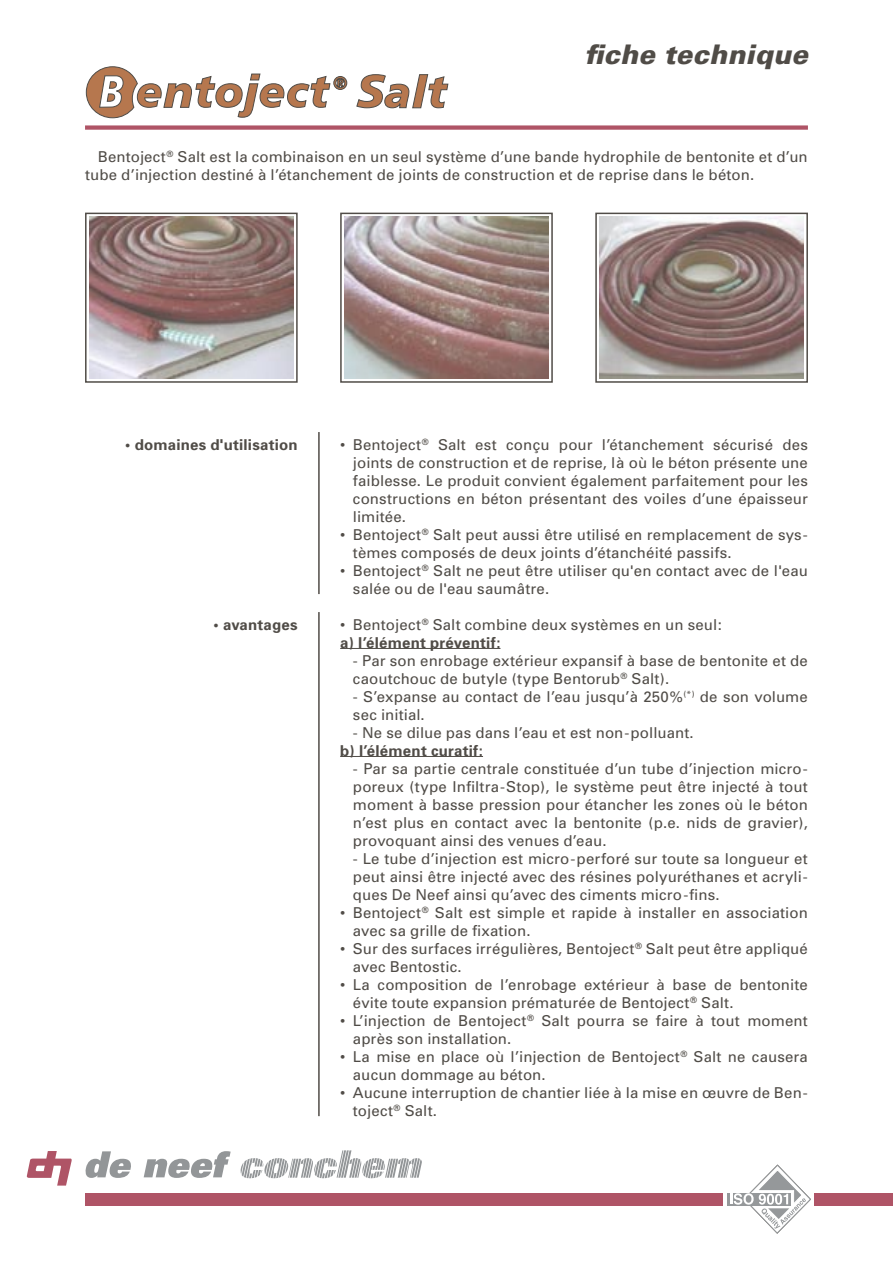
<style>
.page{position:relative;width:893px;height:1263px;background:#fff}
.page>*{position:absolute;margin:0;border:0;box-sizing:border-box;transform-origin:0 0}
.t1{font:italic 900 27px "Univers";letter-spacing:.005em;color:#504c47}
.Opsomming{font:15px/18px "Univers";letter-spacing:.01em;color:#504c47}
.Body{font:15px/18px "Univers";letter-spacing:.01em;color:#504c47}
.Opsomming___wit{font:15px/18px "Univers";letter-spacing:.01em;color:#504c47}
.Titel{font:700 15px "Univers";letter-spacing:.015em;color:#504c47}
.Items{font:700 15px "Univers";letter-spacing:.015em;color:#504c47}
</style>
<div class="page">
<hr style="left:340px;top:648px;width:160px;height:1px;background:#504c47">
<hr style="left:340px;top:756px;width:143px;height:1px;background:#504c47">
<hr style="left:318px;top:432px;width:2px;height:162px;background:#504c47">
<hr style="left:318px;top:612px;width:2px;height:504px;background:#504c47">
<div style="left:85px;top:1193px;width:638px;height:12px;background:#af5466"></div>
<svg style="left:26px;top:1151px;width:46px;height:34px"></svg>
<svg style="left:85px;top:1151px;width:46px;height:27px"></svg>
<svg style="left:144px;top:1151px;width:87px;height:27px"></svg>
<svg style="left:240px;top:1150px;width:182px;height:28px"></svg>
<div style="left:727px;top:1193px;width:64px;height:12px;background:#95989a"></div>
<svg style="left:730px;top:1165px;width:81px;height:68px"></svg>
<div style="left:814px;top:1193px;width:79px;height:12px;background:#af5466"></div>
<div style="left:85px;top:125px;width:723px;height:5px;background:#af5466"></div>
<div style="left:85px;top:213px;width:213px;height:170px;border:2px solid #504c47"></div>
<div style="left:340px;top:213px;width:213px;height:170px;border:2px solid #504c47"></div>
<div style="left:595px;top:213px;width:213px;height:170px;border:2px solid #504c47"></div>
<img style="left:89px;top:217px;width:204px;height:161px">
<img style="left:600px;top:217px;width:204px;height:161px">
<img style="left:344px;top:217px;width:205px;height:161px">
<svg style="left:86px;top:66px;width:261px;height:52px"></svg>
<svg style="left:356px;top:74px;width:92px;height:34px"></svg>
<p class="t1" style="left:584px;top:38px;width:225px">fiche technique</p>
<p class="Body" style="left:85px;top:148px;width:724px;text-indent:13px">Bentoject<sup>®</sup> Salt est la combinaison en un seul système d’une bande hydrophile de bentonite et d’un tube d’injection destiné à l’étanchement de joints de construction et de reprise dans le béton.</p>
<p class="Items" style="left:125px;top:436px;width:174px">• domaines d'utilisation</p>
<p class="Items" style="left:214px;top:616px;width:85px">• avantages</p>
<p class="Opsomming" style="left:353px;top:436px;width:456px;text-align:justify;text-indent:-13px">• Bentoject<sup>®</sup> Salt est conçu pour l’étanchement sécurisé des joints de construction et de reprise, là où le béton présente une faiblesse. Le produit convient également parfaitement pour les constructions en béton présentant des voiles d’une épaisseur limitée.</p>
<p class="Opsomming" style="left:353px;top:526px;width:456px;text-indent:-13px">• Bentoject<sup>®</sup> Salt peut aussi être utilisé en remplacement de sys&shy;tèmes composés de deux joints d’étanchéité passifs.</p>
<p class="Opsomming___wit" style="left:353px;top:562px;width:456px;text-indent:-13px">• Bentoject<sup>®</sup> Salt ne peut être utiliser qu'en contact avec de l'eau salée ou de l'eau saumâtre.</p>
<p class="Opsomming" style="left:340px;top:616px;width:383px">• Bentoject<sup>®</sup> Salt combine deux systèmes en un seul:</p>
<p class="Titel" style="left:340px;top:634px;width:162px">a) l’élément préventif:</p>
<p class="Opsomming" style="left:353px;top:652px;width:456px">- Par son enrobage extérieur expansif à base de bentonite et de caoutchouc de butyle (type Bentorub<sup>®</sup> Salt).</p>
<p class="Opsomming" style="left:353px;top:688px;width:456px">- S’expanse au contact de l’eau jusqu’à 250%<sup>(*)</sup> de son volume sec initial.</p>
<p class="Opsomming" style="left:353px;top:724px;width:342px">- Ne se dilue pas dans l’eau et est non-polluant.</p>
<p class="Titel" style="left:340px;top:742px;width:144px">b) l’élément curatif:</p>
<p class="Opsomming" style="left:353px;top:760px;width:456px;text-align:justify">- Par sa partie centrale constituée d’un tube d’injection micro&shy;poreux (type Infiltra-Stop), le système peut être injecté à tout moment à basse pression pour étancher les zones où le béton n’est plus en contact avec la bentonite (p.e. nids de gravier), provoquant ainsi des venues d’eau.</p>
<p class="Opsomming" style="left:353px;top:850px;width:456px;text-align:justify">- Le tube d’injection est micro-perforé sur toute sa longueur et peut ainsi être injecté avec des résines polyuréthanes et acryli&shy;ques De Neef ainsi qu’avec des ciments micro-fins.</p>
<p class="Opsomming" style="left:353px;top:904px;width:456px;text-indent:-13px">• Bentoject<sup>®</sup> Salt est simple et rapide à installer en association avec sa grille de fixation.</p>
<p class="Opsomming" style="left:353px;top:940px;width:456px;text-indent:-13px">• Sur des surfaces irrégulières, Bentoject<sup>®</sup> Salt peut être appliqué avec Bentostic.</p>
<p class="Opsomming" style="left:353px;top:976px;width:456px;text-indent:-13px">• La composition de l’enrobage extérieur à base de bentonite évite toute expansion prématurée de Bentoject<sup>®</sup> Salt.</p>
<p class="Opsomming" style="left:353px;top:1012px;width:456px;text-indent:-13px">• L’injection de Bentoject<sup>®</sup> Salt pourra se faire à tout moment après son installation.</p>
<p class="Opsomming" style="left:353px;top:1048px;width:456px;text-indent:-13px">• La mise en place où l’injection de Bentoject<sup>®</sup> Salt ne causera aucun dommage au béton.</p>
<p class="Opsomming" style="left:353px;top:1084px;width:456px;text-indent:-13px">• Aucune interruption de chantier liée à la mise en œuvre de Ben&shy;toject<sup>®</sup> Salt.</p>
</div>
